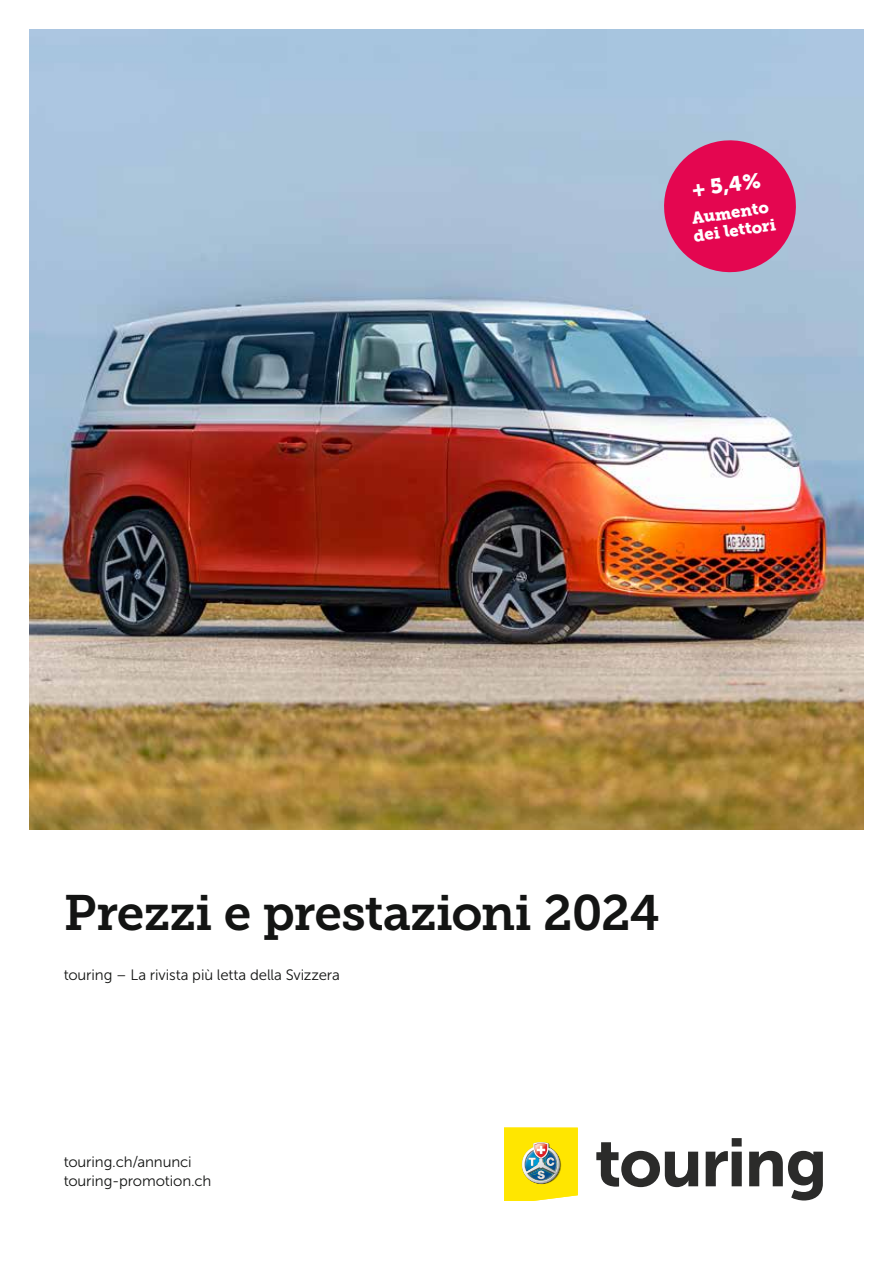
<style>
.page{position:relative;width:893px;height:1263px;background:#fff}
.page>*{position:absolute;margin:0;border:0;box-sizing:border-box;transform-origin:0 0}
.t1{font:49.5px "Museo Slab 700";letter-spacing:-.02em;color:#131413}
.t2{font:21px "Museo Slab 900";color:#fff}
.t3{font:16.5px/18px "Museo Slab 900";color:#fff}
.t4{font:15px/19.5px "Museo Sans 300";letter-spacing:-.005em;color:#131413}
</style>
<div class="page">
<svg style="left:596px;top:1142px;width:102px;height:45px"></svg>
<svg style="left:706px;top:1138px;width:36px;height:48px"></svg>
<svg style="left:749px;top:1151px;width:74px;height:49px"></svg>
<img style="left:504px;top:1127px;width:74px;height:73px">
<img style="left:30px;top:30px;width:833px;height:799px">
<svg style="left:660px;top:136px;width:140px;height:141px;background:#d1407a"></svg>
<h2 class="t2" style="left:690px;top:178px;width:70px;rotate:-8deg">+ 5,4%</h2>
<p class="t3" style="left:690px;top:209px;width:84px;rotate:-8deg">Aumento dei lettori</p>
<h1 class="t1" style="left:64px;top:885px;width:598px">Prezzi e prestazioni 2024</h1>
<p class="t4" style="left:64px;top:965px;width:278px">touring – La rivista più letta della Svizzera</p>
<p class="t4" style="left:64px;top:1152px;width:149px">touring.ch/annunci touring-promotion.ch</p>
</div>
